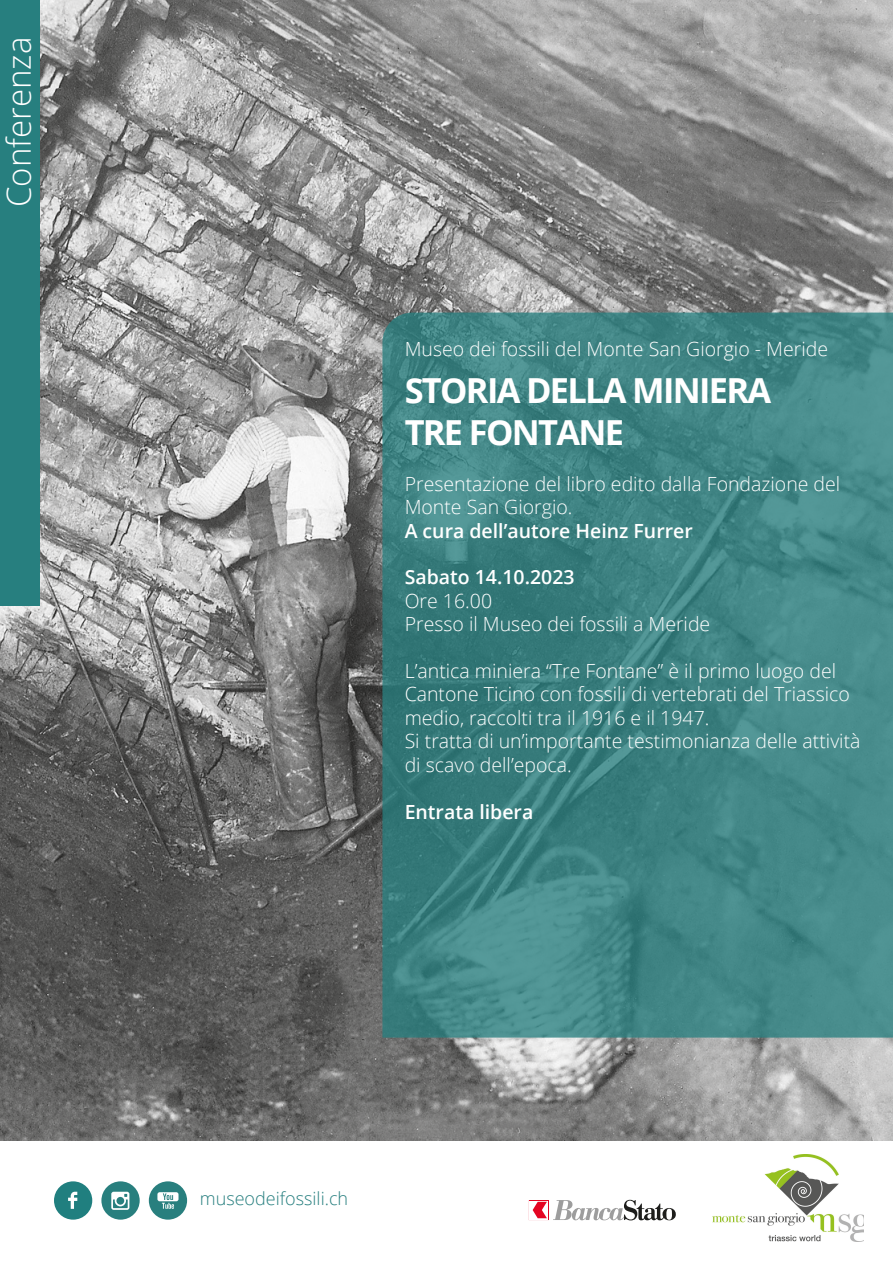
<style>
.page{position:relative;width:893px;height:1263px;background:#fff}
.page>*{position:absolute;margin:0;border:0;box-sizing:border-box;transform-origin:0 0}
.t1{font:700 34.5px "Open Sans";letter-spacing:-.05em;color:#fff}
.t2{font:300 33px "Open Sans";color:#fff}
.t3{font:300 19.5px/23.4px "Open Sans";color:#fff}
.t4{font:600 19.5px "Open Sans";color:#fff}
.t5{font:300 18px "Open Sans";color:#277f7f}
</style>
<div class="page">
<img style="left:0;top:0;width:893px;height:1141px">
<svg style="left:382px;top:313px;width:511px;height:724px;background:#408484"></svg>
<div style="left:0;top:0;width:39px;height:606px;background:#277f7f"></div>
<div style="left:54px;top:1181px;width:38px;height:38px;background:#207f7f;border-radius:50%"></div>
<svg style="left:68px;top:1192px;width:9px;height:17px"></svg>
<div style="left:101px;top:1181px;width:39px;height:38px;background:#287f7e;border-radius:50%"></div>
<svg style="left:111px;top:1192px;width:18px;height:18px"></svg>
<div style="left:149px;top:1181px;width:38px;height:38px;background:#287f7e;border-radius:50%"></div>
<svg style="left:157px;top:1192px;width:21px;height:17px"></svg>
<img style="left:713px;top:1154px;width:150px;height:87px">
<svg style="left:529px;top:1200px;width:147px;height:20px"></svg>
<p class="t2" style="left:-4px;top:207px;width:172px;rotate:-90deg">Conferenza</p>
<p class="t3" style="left:405px;top:337px;width:425px">Museo dei fossili del Monte San Giorgio - Meride</p>
<p class="t1" style="left:405px;top:366px;width:368px">STORIA DELLA MINIERA</p>
<p class="t1" style="left:405px;top:408px;width:221px">TRE FONTANE</p>
<p class="t3" style="left:405px;top:472px;width:437px">Presentazione del libro edito dalla Fondazione del<br>Monte San Giorgio.</p>
<p class="t4" style="left:405px;top:517px;width:290px">A cura dell’autore Heinz Furrer</p>
<p class="t4" style="left:405px;top:564px;width:171px">Sabato 14.10.2023</p>
<p class="t3" style="left:405px;top:588px;width:89px">Ore 16.00</p>
<p class="t3" style="left:405px;top:612px;width:307px">Presso il Museo dei fossili a Meride</p>
<p class="t3" style="left:405px;top:659px;width:447px">L’antica miniera “Tre Fontane” è il primo luogo del<br>Cantone Ticino con fossili di vertebrati del Triassico medio, raccolti tra il 1916 e il 1947.</p>
<p class="t3" style="left:405px;top:729px;width:457px">Si tratta di un’importante testimonianza delle attività di scavo dell’epoca.</p>
<p class="t4" style="left:405px;top:798px;width:130px">Entrata libera</p>
<p class="t5" style="left:200px;top:1186px;width:150px">museodeifossili.ch</p>
</div>
